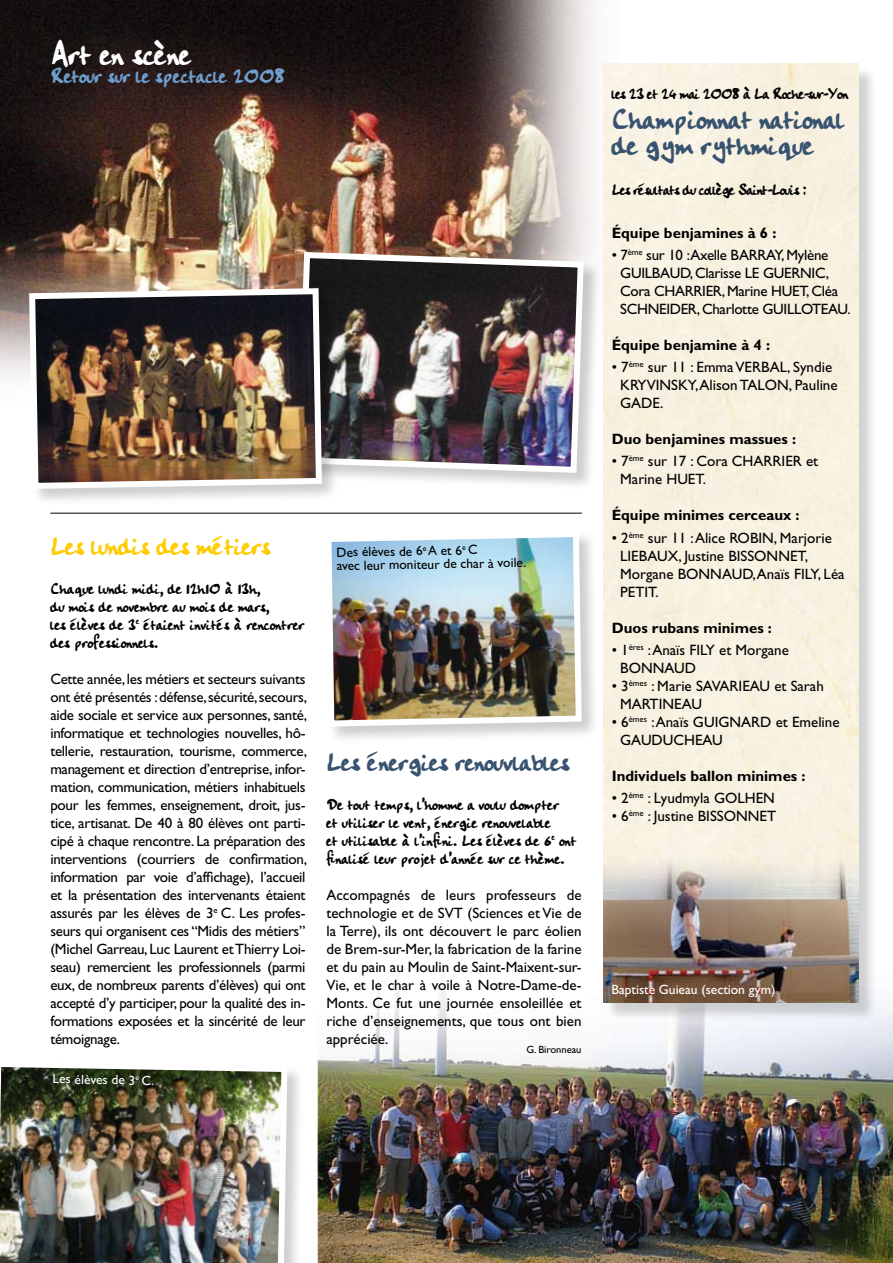
<style>
.page{position:relative;width:893px;height:1263px;background:#fff}
.page>*{position:absolute;margin:0;border:0;box-sizing:border-box;transform-origin:0 0}
.t1{font:36px "Handwriting Plain";color:#fff}
.t2{font:33px/25.5px "Handwriting Plain";color:#385370}
.t3{font:30px "Handwriting Plain";color:#385370}
.t4{font:30px "Handwriting Plain";color:#fecc00}
.t5{font:24px "Handwriting Plain";color:#6f9ecf}
.t6{font:18px/18px "Handwriting Plain";color:#000}
.t7{font:18px "Handwriting Plain";letter-spacing:-.04em;color:#000}
.t8{font:15px/18px "Gill Sans";color:#000}
.t9{font:700 15px "Gill Sans";color:#000}
.t10{font:15px/18px "Gill Sans";letter-spacing:-.02em;color:#000}
.t11{font:13.5px/13.5px "Gill Sans";color:#000}
.t12{font:13.5px "Gill Sans";color:#fff}
.t13{font:10.5px "Gill Sans";color:#000}
</style>
<div class="page">
<img style="left:318px;top:988px;width:575px;height:275px">
<img style="left:0;top:0;width:691px;height:376px">
<div style="left:605px;top:65px;width:273px;height:957px;background:#000;opacity:.18"></div>
<img style="left:603px;top:64px;width:255px;height:938px">
<hr style="left:50px;top:513px;width:532px;height:1px;background:#000">
<div style="left:323px;top:529px;width:279px;height:216px;background:#000;opacity:.2"></div>
<img style="left:323px;top:529px;width:262px;height:201px">
<div style="left:295px;top:250px;width:307px;height:242px;background:#000;opacity:.2"></div>
<img style="left:294px;top:249px;width:293px;height:227px">
<div style="left:0;top:1059px;width:307px;height:204px;background:#000;opacity:.2"></div>
<img style="left:0;top:1059px;width:290px;height:204px">
<div style="left:28px;top:287px;width:313px;height:220px;background:#000;opacity:.2"></div>
<img style="left:26px;top:285px;width:299px;height:207px">
<h1 class="t1" style="left:50px;top:28px;width:142px">Art en scène</h1>
<h3 class="t5" style="left:50px;top:59px;width:236px">Retour sur le spectacle 2008</h3>
<h3 class="t4" style="left:50px;top:524px;width:222px">Les lundis des métiers</h3>
<p class="t6" style="left:50px;top:580px;width:256px">Chaque lundi midi, de 12h10 à 13h,<br>du mois de novembre au mois de mars,<br>les élèves de 3<sup>e</sup> étaient invités à rencontrer des professionnels.</p>
<p class="t8" style="left:50px;top:670px;width:258px;text-align:justify">Cette année, les métiers et secteurs suivants ont été présentés : défense, sécurité, secours, aide sociale et service aux personnes, santé, informatique et technologies nouvelles, hô&shy;tellerie, restauration, tourisme, commerce, management et direction d’entreprise, infor&shy;mation, communication, métiers inhabituels pour les femmes, enseignement, droit, jus&shy;tice, artisanat. De 40 à 80 élèves ont parti&shy;cipé à chaque rencontre. La préparation des interventions (courriers de confirmation, information par voie d’affichage), l’accueil et la présentation des intervenants étaient assurés par les élèves de 3<sup>e</sup> C. Les profes&shy;seurs qui organisent ces “Midis des métiers” (Michel Garreau, Luc Laurent et Thierry Loi&shy;seau) remercient les professionnels (parmi eux, de nombreux parents d’élèves) qui ont accepté d’y participer, pour la qualité des in&shy;formations exposées et la sincérité de leur témoignage.</p>
<p class="t12" style="left:53px;top:1071px;width:103px;rotate:1deg">Les élèves de 3<sup>e</sup> C.</p>
<p class="t11" style="left:336px;top:545px;width:191px;rotate:-1deg">Des élèves de 6<sup>e</sup> A et 6<sup>e</sup> C<br>avec leur moniteur de char à voile.</p>
<h3 class="t3" style="left:326px;top:740px;width:245px">Les énergies renouvlables</h3>
<p class="t6" style="left:326px;top:797px;width:252px">De tout temps, l’homme a voulu dompter<br>et utiliser le vent, énergie renouvelable<br>et utilisable à l’infini. Les élèves de 6<sup>e</sup> ont finalisé leur projet d’année sur ce thème.</p>
<p class="t8" style="left:326px;top:886px;width:257px;text-align:justify">Accompagnés de leurs professeurs de technologie et de SVT (Sciences et Vie de la Terre), ils ont découvert le parc éolien de Brem-sur-Mer, la fabrication de la farine et du pain au Moulin de Saint-Maixent-sur-Vie, et le char à voile à Notre-Dame-de-Monts. Ce fut une journée ensoleillée et riche d’enseignements, que tous ont bien appréciée.</p>
<p class="t13" style="left:526px;top:1044px;width:57px">G. Bironneau</p>
<p class="t7" style="left:612px;top:81px;width:238px">les 23 et 24 mai 2008 à La Roche-sur-Yon</p>
<h2 class="t2" style="left:612px;top:108px;width:234px">Championnat national de gym rythmique</h2>
<p class="t7" style="left:612px;top:176px;width:196px">Les résultats du collège Saint-Louis :</p>
<p class="t9" style="left:612px;top:224px;width:166px">Équipe benjamines à 6 :</p>
<p class="t10" style="left:620px;top:246px;width:232px;text-indent:-9px">• 7<sup>ème</sup> sur 10 :Axelle BARRAY, Mylène GUILBAUD, Clarisse LE GUERNI C, Cora CHARRIER, Marine HUET, Cléa SCHNEIDER, Charlotte GUILLOTEAU.</p>
<p class="t9" style="left:612px;top:336px;width:160px">Équipe benjamine à 4 :</p>
<p class="t8" style="left:620px;top:358px;width:219px;text-indent:-9px">• 7<sup>ème</sup> sur 11 : Emma VERBAL, Syndie<br>KRYVIN SKY, Alison TALON , Pauline<br>GADE.</p>
<p class="t9" style="left:612px;top:430px;width:186px">Duo benjamines massues :</p>
<p class="t8" style="left:620px;top:452px;width:200px;text-indent:-9px">• 7<sup>ème</sup> sur 17 : Cora CHARRIER et<br>Marine HUET.</p>
<p class="t9" style="left:612px;top:506px;width:189px">Équipe minimes cerceaux :</p>
<p class="t8" style="left:620px;top:529px;width:213px;text-indent:-9px">• 2<sup>ème</sup> sur 11 : Alice ROBIN, Marjorie<br>LIEBAUX, Justine BISSONN</p>
<p class="t8" style="left:790px;top:547px;width:19px">ET,</p>
<p class="t8" style="left:620px;top:565px;width:79px">Morgane BONN</p>
<p class="t8" style="left:722px;top:565px;width:124px">AUD, Anaïs FILY, Léa</p>
<p class="t8" style="left:620px;top:583px;width:40px">PETIT.</p>
<p class="t9" style="left:612px;top:619px;width:162px">Duos rubans minimes :</p>
<p class="t8" style="left:620px;top:641px;width:170px;text-indent:-9px">• 1<sup>ères</sup> : Anaïs FILY et Morgane<br>BONN</p>
<p class="t8" style="left:664px;top:659px;width:33px">AUD</p>
<p class="t8" style="left:620px;top:677px;width:205px;text-indent:-8px">• 3<sup>èmes</sup> : Marie SAVARIEAU et Sarah<br>MARTIN EAU</p>
<p class="t8" style="left:620px;top:713px;width:221px;text-indent:-9px">• 6<sup>èmes</sup> : Anaïs GUIGNARD et Emeline<br>GAUDUCHEAU</p>
<p class="t9" style="left:612px;top:767px;width:195px">Individuels ballon minimes :</p>
<p class="t8" style="left:612px;top:789px;width:163px">• 2<sup>ème</sup> : Lyudmyla GOLHEN</p>
<p class="t8" style="left:612px;top:807px;width:125px">• 6<sup>ème</sup> : Justine BISSONN</p>
<p class="t8" style="left:759px;top:807px;width:18px">ET</p>
<p class="t12" style="left:612px;top:982px;width:165px">Baptiste Guieau (section gym)</p>
</div>
